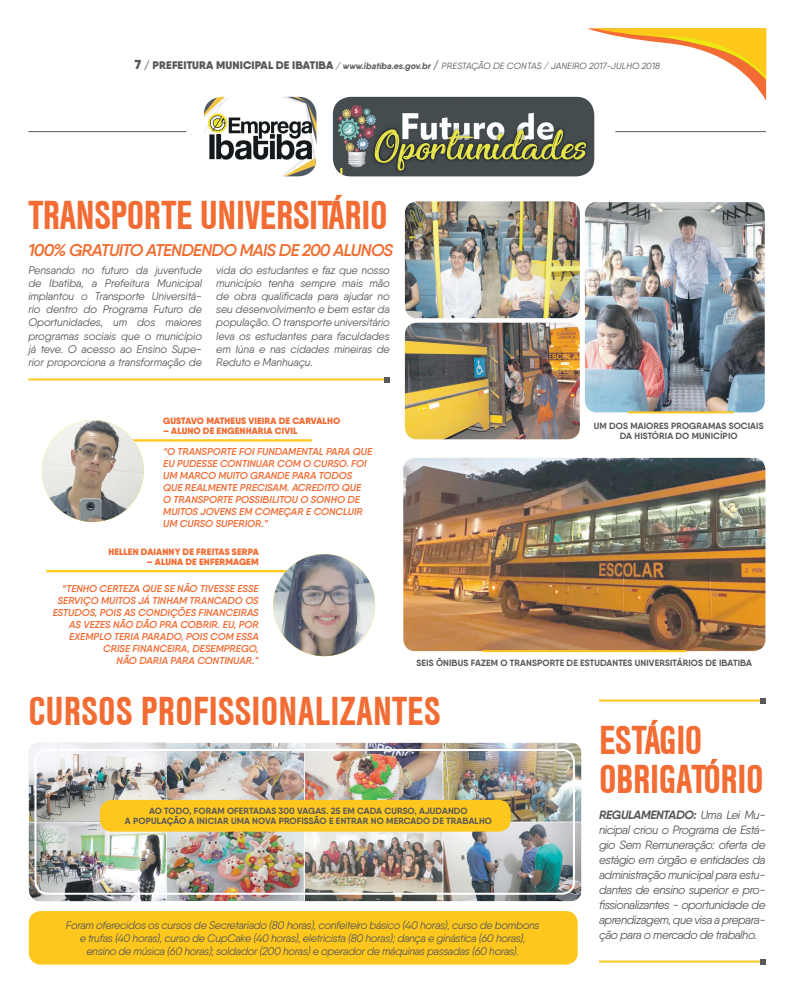
<style>
.page{position:relative;width:794px;height:993px;background:#fff}
.page>*{position:absolute;margin:0;border:0;box-sizing:border-box;transform-origin:0 0}
.t1{font:700 condensed 41.9px/38.7px "Nimbus San T";letter-spacing:-.01em;color:#f26c34}
.t2{font:italic 600 17px "Qanelas";letter-spacing:-.04em;color:#f26c2f}
.t3{font:italic 12px/15px "Qanelas";letter-spacing:-.04em;color:#57585a;text-align:justify}
.t4{font:italic 11px/13px "Qanelas";letter-spacing:-.03em;color:#57585a;text-align:justify}
.t5{font:italic 600 10px/12px "Qanelas";color:#f26c34}
.t6{font:900 9.2px "Qanelas";letter-spacing:.01em;color:#f26c34}
.t7{font:700 9px/10px "Qanelas";letter-spacing:.01em;color:#57585a;text-align:center}
.t8{font:italic 9px "Qanelas";letter-spacing:.005em;color:#57585a}
.s1{font-weight:900;font-style:normal;font-size:13px}
.s2{font-weight:900;font-style:normal;font-size:11px}
.s3{font-weight:700}
</style>
<div class="page">
<img style="left:35px;top:742px;width:547px;height:159px">
<img style="left:29px;top:742px;width:137px;height:158px">
<img style="left:585px;top:202px;width:179px;height:210px">
<img style="left:403px;top:457px;width:362px;height:194px">
<svg style="left:587px;top:28px;width:179px;height:73px"></svg>
<div style="left:29px;top:910px;width:549px;height:54px;background:#fec71d;border-radius:12px"></div>
<div style="left:100px;top:799px;width:411px;height:32px;background:#fec71d;border-radius:12px"></div>
<div style="left:34px;top:748px;width:541px;height:146px;border:2px solid #fff;border-radius:12px"></div>
<hr style="left:28px;top:378px;width:358px;height:2px;background:#fec71d">
<svg style="left:384px;top:377px;width:5px;height:5px"></svg>
<img style="left:405px;top:201px;width:175px;height:117px">
<img style="left:405px;top:322px;width:175px;height:117px">
<hr style="left:61px;top:439px;width:251px;height:2px;background:#fec71d">
<hr style="left:46px;top:570px;width:252px;height:2px;background:#fec71d">
<img style="left:42px;top:420px;width:102px;height:102px;border-radius:51px">
<img style="left:273px;top:554px;width:102px;height:102px;border-radius:51px">
<hr style="left:628px;top:411px;width:105px;height:2px;background:#fec71d">
<hr style="left:482px;top:650px;width:204px;height:2px;background:#fec71d">
<hr style="left:599px;top:699px;width:164px;height:2px;background:#fec71d">
<svg style="left:760px;top:698px;width:5px;height:5px"></svg>
<hr style="left:599px;top:960px;width:164px;height:2px;background:#fec71d">
<svg style="left:760px;top:959px;width:5px;height:5px"></svg>
<img style="left:333px;top:97px;width:261px;height:79px">
<img style="left:204px;top:97px;width:112px;height:79px">
<hr style="left:28px;top:131px;width:158px;height:1px;background:#57585a">
<hr style="left:615px;top:131px;width:151px;height:1px;background:#57585a">
<p class="t8" style="left:135px;top:60px;width:526px"><span class="s1">7</span> <span class="s2">/ PREFEITURA MUNICIPAL DE IBATIBA</span> <span class="s3">/ www.ibatiba.es.gov.br</span> <span class="s2">/</span> PRESTAÇÃO DE CONTAS / JANEIRO 2017-JULHO 2018</p>
<h1 class="t1" style="left:28px;top:196px;width:361px">TRANSPORTE UNIVERSITÁRIO</h1>
<h2 class="t2" style="left:28px;top:239px;width:366px">100% GRATUITO ATENDENDO MAIS DE 200 ALUNOS</h2>
<p class="t4" style="left:28px;top:264px;width:175px">Pensando no futuro da juventude de Ibatiba, a Prefeitura Municipal implantou o Transporte Universitá&shy;rio dentro do Programa Futuro de Oportunidades, um dos maiores programas sociais que o município já teve. O acesso ao Ensino Supe&shy;rior proporciona a transformação de</p>
<p class="t4" style="left:216px;top:264px;width:175px">vida do estudantes e faz que nosso município tenha sempre mais mão de obra qualificada para ajudar no seu desenvolvimento e bem estar da população. O transporte universitário leva os estudantes para faculdades em Iúna e nas cidades mineiras de Reduto e Manhuaçu.</p>
<p class="t6" style="left:163px;top:414px;width:179px">GUSTAVO MATHEUS VIEIRA DE CARVALHO</p>
<p class="t6" style="left:163px;top:424px;width:136px">– ALUNO DE ENGENHARIA CIVIL</p>
<p class="t5" style="left:163px;top:445px;width:210px">“O TRANSPORTE FOI FUNDAMENTAL PARA QUE EU PUDESSE CONTINUAR COM O CURSO. FOI UM MARCO MUITO GRANDE PARA TODOS QUE REALMENTE PRECISAM. ACREDITO QUE<br>O TRANSPORTE POSSIBILITOU O SONHO DE MUITOS JOVENS EM COMEÇAR E CONCLUIR UM CURSO SUPERIOR.”</p>
<p class="t6" style="left:108px;top:545px;width:152px">HELLEN DAIANNY DE FREITAS SERPA</p>
<p class="t6" style="left:147px;top:555px;width:113px">– ALUNA DE ENFERMAGEM</p>
<p class="t5" style="left:53px;top:582px;width:207px;text-align:right">“TENHO CERTEZA QUE SE NÃO TIVESSE ESSE SERVIÇO MUITOS JÁ TINHAM TRANCADO OS ESTUDOS, POIS AS CONDIÇÕES FINANCEIRAS AS VEZES NÃO DÃO PRA COBRIR. EU, POR EXEMPLO TERIA PARADO, POIS COM ESSA CRISE FINANCEIRA, DESEMPREGO,<br>NÃO DARIA PARA CONTINUAR.”</p>
<p class="t7" style="left:594px;top:420px;width:171px">UM DOS MAIORES PROGRAMAS SOCIAIS<br>DA HISTÓRIA DO MUNICÍPIO</p>
<p class="t7" style="left:416px;top:657px;width:337px">SEIS ÔNIBUS FAZEM O TRANSPORTE DE ESTUDANTES UNIVERSITÁRIOS DE IBATIBA</p>
<h1 class="t1" style="left:28px;top:692px;width:414px">CURSOS PROFISSIONALIZANTES</h1>
<p class="t7" style="left:125px;top:805px;width:368px">AO TODO, FORAM OFERTADAS 300 VAGAS. 25 EM CADA CURSO, AJUDANDO<br>A POPULAÇÃO A INICIAR UMA NOVA PROFISSÃO E ENTRAR NO MERCADO DE TRABALHO</p>
<p class="t4" style="left:66px;top:918px;width:475px;text-align:center">Foram oferecidos os cursos de Secretariado (80 horas), confeiteiro básico (40 horas), curso de bombons e trufas (40 horas), curso de CupCake (40 horas), eletricista (80 horas); dança e ginástica (60 horas), ensino de música (60 horas); soldador (200 horas) e operador de máquinas passadas (60 horas).</p>
<h1 class="t1" style="left:599px;top:721px;width:166px">ESTÁGIO<br>OBRIGATÓRIO</h1>
<p class="t3" style="left:599px;top:807px;width:168px"><span class="s3">REGULAMENTADO:</span> Uma Lei Mu&shy;nicipal criou o Programa de Está&shy;gio Sem Remuneração: oferta de estágio em órgão e entidades da administração municipal para estu&shy;dantes de ensino superior e pro&shy;fissionalizantes - oportunidade de aprendizagem, que visa a prepara&shy;ção para o mercado de trabalho.</p>
</div>
